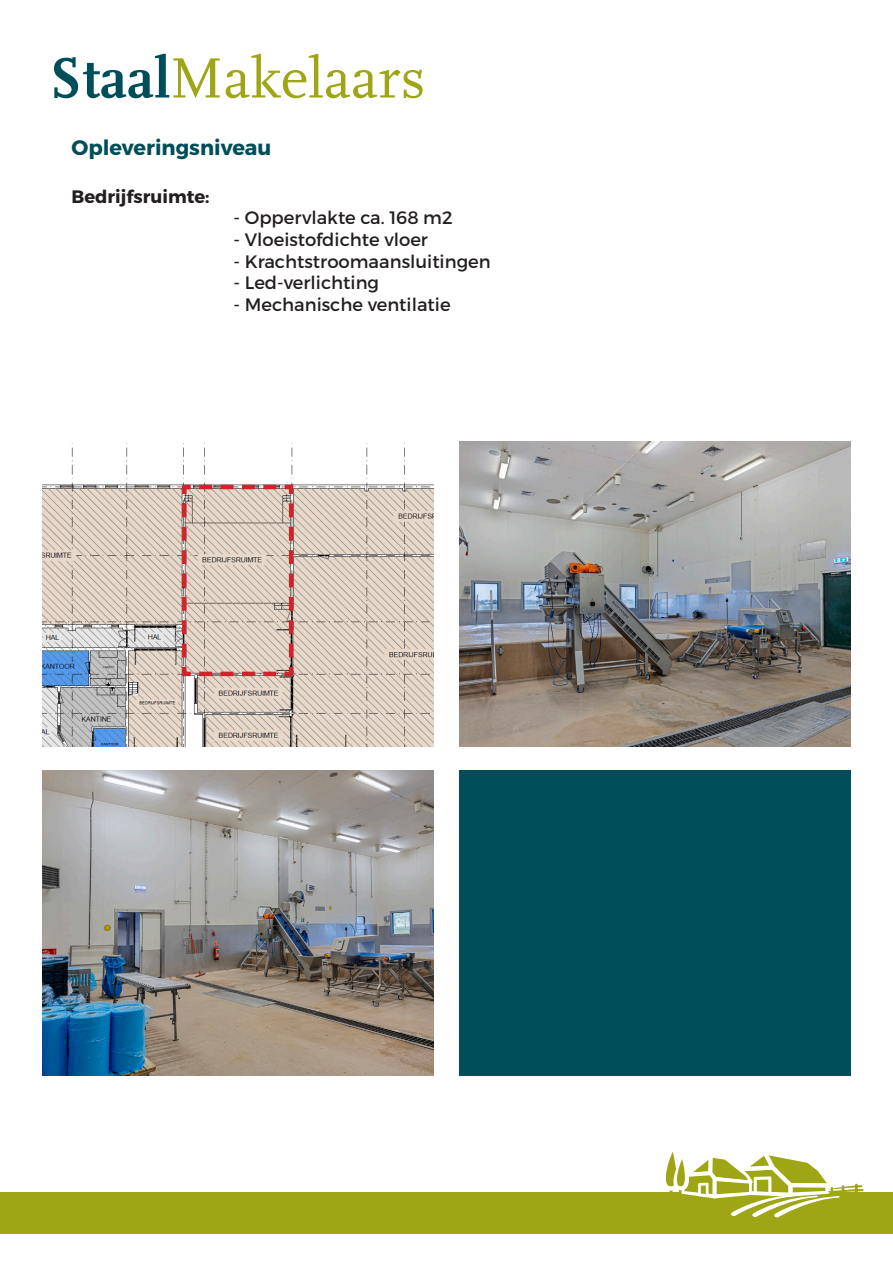
<style>
.page{position:relative;width:893px;height:1263px;background:#fff}
.page>*{position:absolute;margin:0;border:0;box-sizing:border-box;transform-origin:0 0}
.t1{font:700 21px "Montserrat";color:#004e59}
.t2{font:18px "Montserrat";color:#231f20}
.t3{font:700 18px "Montserrat";color:#231f20}
</style>
<div class="page">
<div style="left:0;top:1192px;width:893px;height:42px;background:#9ea615"></div>
<svg style="left:54px;top:54px;width:166px;height:44px"></svg>
<svg style="left:226px;top:54px;width:197px;height:44px"></svg>
<svg style="left:665px;top:1151px;width:199px;height:67px"></svg>
<img style="left:43px;top:770px;width:391px;height:305px">
<div style="left:459px;top:770px;width:391px;height:305px;background:#004e59"></div>
<img style="left:459px;top:441px;width:391px;height:305px">
<img style="left:43px;top:443px;width:390px;height:303px">
<svg style="left:180px;top:482px;width:116px;height:196px;background:#d4bcb1"></svg>
<p class="t1" style="left:72px;top:134px;width:201px">Opleveringsniveau</p>
<p class="t3" style="left:72px;top:185px;width:140px">Bedrijfsruimte:</p>
<p class="t2" style="left:234px;top:207px;width:221px">- Oppervlakte ca. 168 m2</p>
<p class="t2" style="left:234px;top:228px;width:196px">- Vloeistofdichte vloer</p>
<p class="t2" style="left:234px;top:250px;width:259px">- Krachtstroomaansluitingen</p>
<p class="t2" style="left:234px;top:272px;width:147px">- Led-verlichting</p>
<p class="t2" style="left:234px;top:293px;width:219px">- Mechanische ventilatie</p>
</div>
